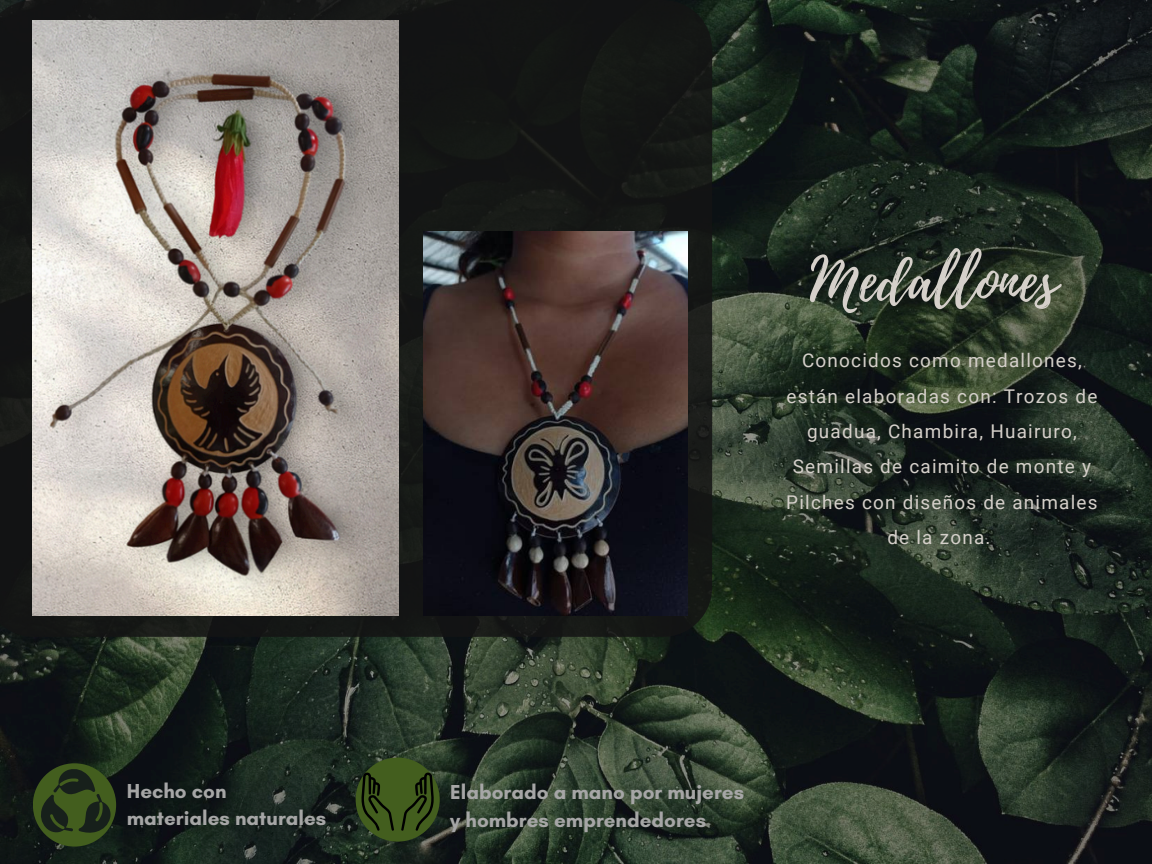
<style>
.page{position:relative;width:1152px;height:864px;background:#fff}
.page>*{position:absolute;margin:0;border:0;box-sizing:border-box;transform-origin:0 0}
.t1{font:59.25px "Playlist Script";color:#d5d0ca}
.t2{font:700 20.55px/27.8px "Glacial Indifference";color:#a6a6a6}
.t3{font:18.9px/35.4px "Roboto";letter-spacing:.065em;color:#d5d0ca;text-align:center}
</style>
<div class="page">
<img style="left:0;top:0;width:1152px;height:864px">
<div style="left:0;top:0;width:712px;height:637px;background:#141514"></div>
<img style="left:424px;top:231px;width:263px;height:385px">
<img style="left:33px;top:21px;width:365px;height:595px">
<div style="left:33px;top:763px;width:83px;height:84px;background:#435e1e;border-radius:50%"></div>
<svg style="left:40px;top:768px;width:72px;height:66px"></svg>
<div style="left:356px;top:758px;width:84px;height:84px;background:#435e1e;border-radius:50%"></div>
<svg style="left:361px;top:772px;width:33px;height:59px"></svg>
<svg style="left:401px;top:772px;width:33px;height:59px"></svg>
<p class="t1" style="left:810px;top:238px;width:249px">Medallones</p>
<p class="t3" style="left:786px;top:343px;width:313px">Conocidos como medallones, están elaboradas con: Trozos de guadua, Chambira, Huairuro,<br>Semillas de caimito de monte y<br>Pilches con diseños de animales de la zona.</p>
<p class="t2" style="left:127px;top:777px;width:201px">Hecho con materiales naturales</p>
<h1 class="t2" style="left:450px;top:778px;width:295px">Elaborado a mano por mujeres y hombres emprendedores</h1>
</div>
